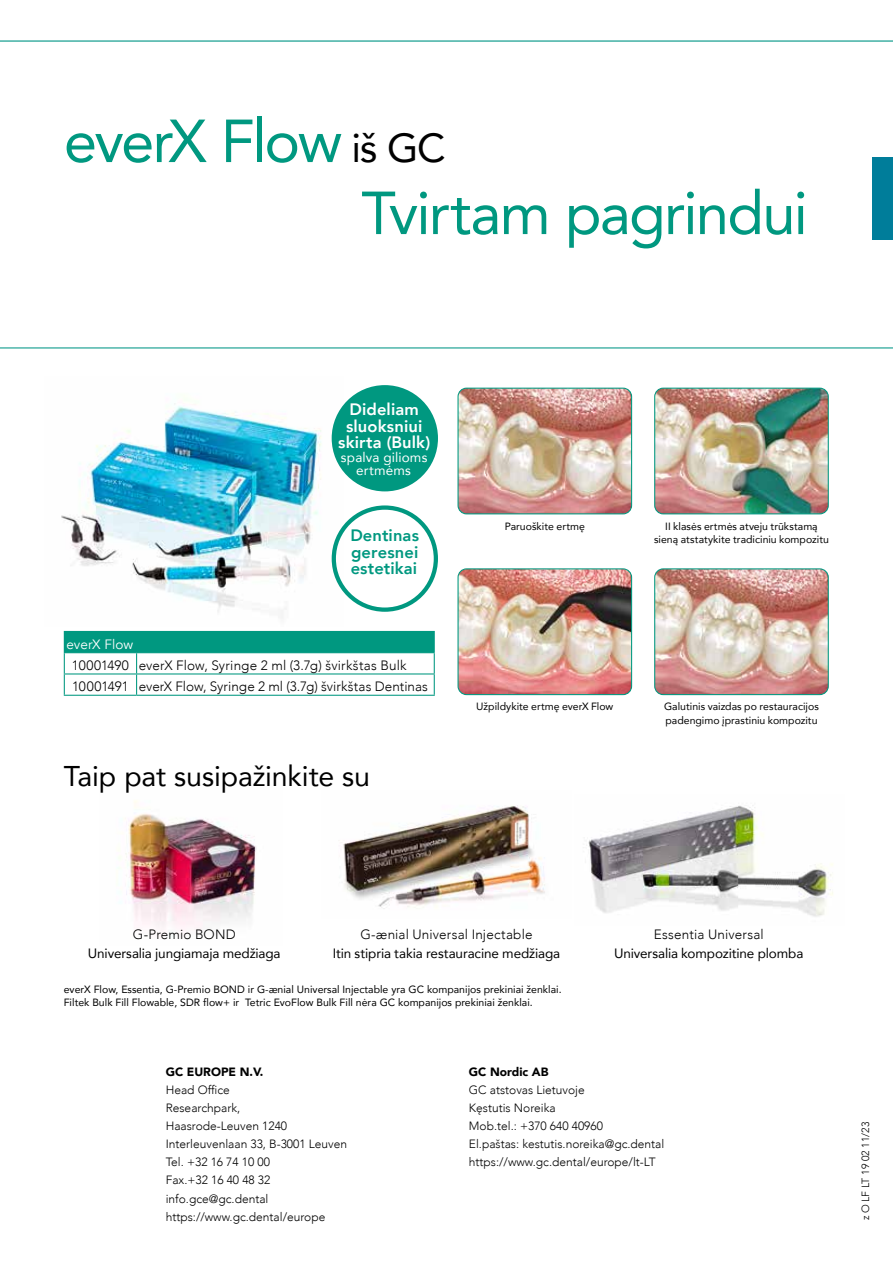
<style>
.page{position:relative;width:893px;height:1263px;background:#fff}
.page>*{position:absolute;margin:0;border:0;box-sizing:border-box;transform-origin:0 0}
.t1{font:60px/72px "Avenir";letter-spacing:-.03em;color:#009880}
.t2{font:28.5px "Avenir";letter-spacing:-.005em;color:#000}
.t3{font:800 16.5px/16.5px "Avenir";letter-spacing:.01em;color:#fff;text-align:center}
.t4{font:800 16.5px/16.5px "Avenir";letter-spacing:.01em;color:#009880;text-align:justify}
.t5{font:300 13.5px/21.3px "Avenir";letter-spacing:.01em;color:#000}
.t6{font:13.5px "Avenir";letter-spacing:-.01em;color:#000}
.t7{font:13.5px/13.5px "Avenir";letter-spacing:.01em;color:#fff;text-align:center}
.t8{font:13.5px "Avenir";color:#fff}
.t9{font:300 12px/18px "Avenir";color:#000}
.t10{font:900 12px "Avenir";color:#000}
.t11{font:10.5px/13.5px "Avenir";color:#000}
.t12{font:300 10.5px "Avenir";color:#000}
.s1{font-size:40.5px;color:#000}
</style>
<div class="page">
<img style="left:61px;top:403px;width:283px;height:215px">
<img style="left:459px;top:388px;width:173px;height:126px">
<div style="left:457px;top:388px;width:175px;height:126px;border:1px solid #009880;border-radius:9px"></div>
<img style="left:655px;top:388px;width:173px;height:126px">
<div style="left:654px;top:388px;width:175px;height:126px;border:1px solid #009880;border-radius:9px"></div>
<img style="left:459px;top:569px;width:173px;height:126px">
<div style="left:457px;top:568px;width:175px;height:127px;border:1px solid #009880;border-radius:9px"></div>
<img style="left:655px;top:570px;width:173px;height:125px">
<div style="left:654px;top:568px;width:175px;height:127px;border:1px solid #009880;border-radius:9px"></div>
<img style="left:341px;top:805px;width:204px;height:104px">
<img style="left:119px;top:800px;width:138px;height:128px">
<img style="left:588px;top:805px;width:245px;height:112px">
<hr style="left:0;top:347px;width:893px;height:1px;background:#009686">
<div style="left:872px;top:157px;width:21px;height:83px;background:#007d9a"></div>
<svg style="left:0;top:40px;width:893px;height:2px;background:#6fc3ba"></svg>
<hr style="left:64px;top:631px;width:73px;height:1px;background:#009880">
<hr style="left:137px;top:631px;width:298px;height:1px;background:#009880">
<svg style="left:64px;top:632px;width:371px;height:63px"></svg>
<hr style="left:64px;top:695px;width:73px;height:1px;background:#009880">
<hr style="left:137px;top:695px;width:298px;height:1px;background:#009880">
<div style="left:332px;top:385px;width:106px;height:106px;background:#009880;border-radius:50%"></div>
<div style="left:332px;top:505px;width:106px;height:107px;border:4px solid #009880;border-radius:50%"></div>
<h1 class="t1" style="left:361px;top:103px;width:448px;text-indent:-298px">everX Flow <span class="s1">iš GC<br></span>Tvirtam pagrindui</h1>
<h3 class="t3" style="left:338px;top:401px;width:94px">Dideliam sluoksniui skirta (Bulk)</h3>
<p class="t7" style="left:341px;top:450px;width:88px">spalva gilioms ertmėms</p>
<h3 class="t4" style="left:350px;top:527px;width:70px">Dentinas geresnei estetikai</h3>
<p class="t8" style="left:66px;top:636px;width:68px">everX Flow</p>
<p class="t5" style="left:72px;top:655px;width:358px">10001490 everX Flow, Syringe 2 ml (3.7g) švirkštas Bulk<br>10001491 everX Flow, Syringe 2 ml (3.7g) švirkštas Dentinas</p>
<h2 class="t2" style="left:64px;top:753px;width:308px">Taip pat susipažinkite su</h2>
<p class="t11" style="left:505px;top:519px;width:82px">Paruoškite ertmę</p>
<p class="t11" style="left:654px;top:519px;width:176px;text-align:center">II klasės ertmės atveju trūkstamą sieną atstatykite tradiciniu kompozitu</p>
<p class="t11" style="left:476px;top:700px;width:139px">Užpildykite ertmę everX Flow</p>
<p class="t11" style="left:664px;top:700px;width:156px">Galutinis vaizdas po restauracijos padengimo įprastiniu kompozitu</p>
<p class="t5" style="left:133px;top:924px;width:104px">G-Premio BOND</p>
<p class="t5" style="left:360px;top:924px;width:174px">G-ænial Universal Injectable</p>
<p class="t5" style="left:654px;top:924px;width:112px">Essentia Universal</p>
<p class="t6" style="left:88px;top:942px;width:194px">Universalia jungiamaja medžiaga</p>
<p class="t6" style="left:333px;top:942px;width:229px">Itin stipria takia restauracine medžiaga</p>
<p class="t6" style="left:614px;top:942px;width:191px">Universalia kompozitine plomba</p>
<p class="t11" style="left:64px;top:982px;width:499px">everX Flow, Essentia, G-Premio BOND ir G-ænial Universal Injectable yra GC kompanijos prekiniai ženklai.<br>Filtek Bulk Fill Flowable, SDR flow+ ir Tetric EvoFlow Bulk Fill nėra GC kompanijos prekiniai ženklai.</p>
<p class="t10" style="left:166px;top:1062px;width:99px">GC EUROPE N.V.</p>
<p class="t9" style="left:166px;top:1081px;width:183px">Head Office<br>Researchpark,<br>Haasrode-Leuven 1240<br>Interleuvenlaan 33, B-3001 Leuven<br>Tel. +32 16 74 10 00<br>Fax.+32 16 40 48 32 info.gce@gc.dental https://www.gc.dental/europe</p>
<p class="t10" style="left:469px;top:1062px;width:81px">GC Nordic AB</p>
<p class="t9" style="left:469px;top:1081px;width:197px">GC atstovas Lietuvoje<br>Kęstutis Noreika<br>Mob.tel.: +370 640 40960<br>El.paštas: kestutis.noreika@gc.dental https://www.gc.dental/europe/lt-LT</p>
<p class="t12" style="left:859px;top:1220px;width:100px;rotate:-90deg">z O LF LT 19 02 11/23</p>
</div>
